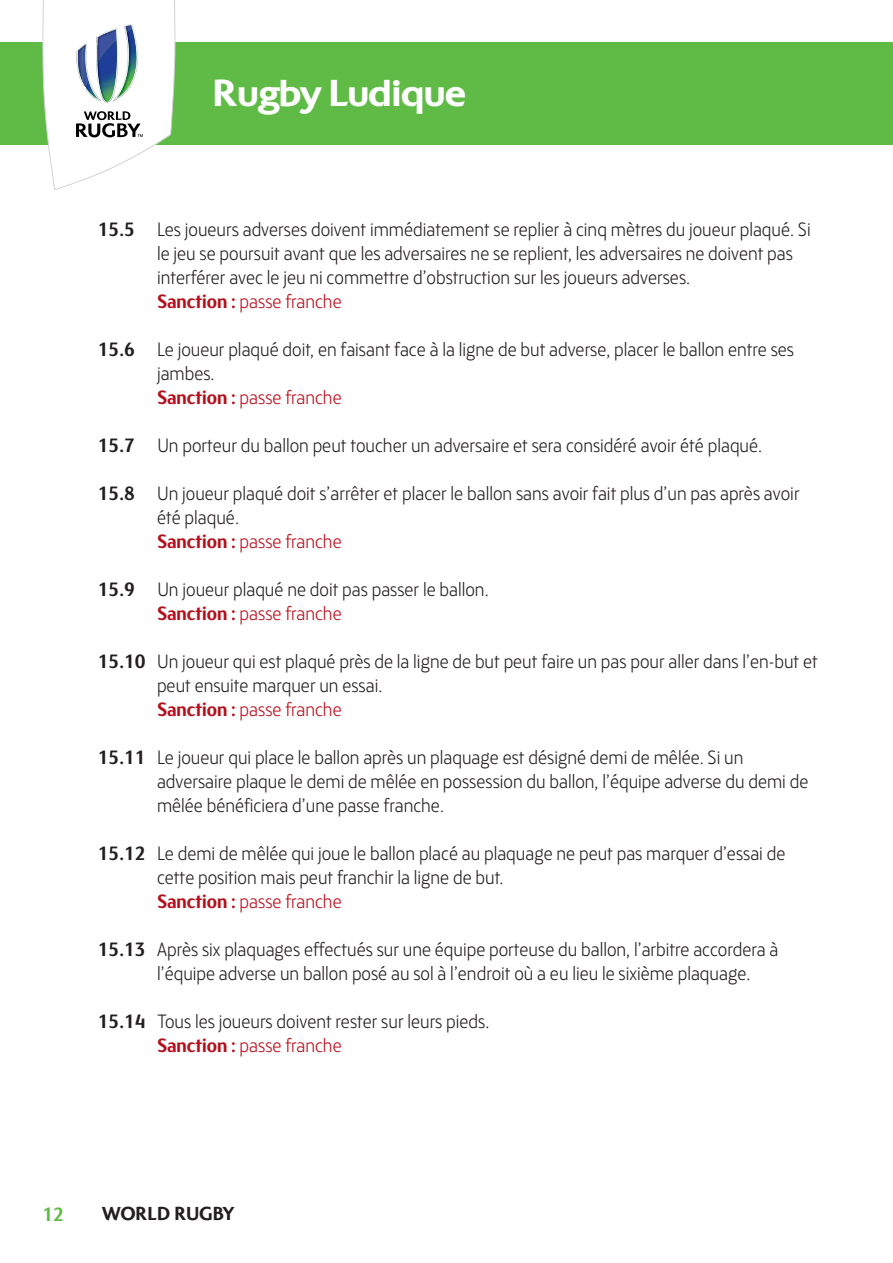
<style>
.page{position:relative;width:893px;height:1263px;background:#fff}
.page>*{position:absolute;margin:0;border:0;box-sizing:border-box;transform-origin:0 0}
.t1{font:700 39px "Colosseum";letter-spacing:-.035em;color:#fff}
.t2{font:300 19.5px/24px "FS Blake";color:#231f20;scale:.93 1}
.t3{font:700 19.5px "Colosseum";color:#231f20;scale:.93 1}
.t4{font:700 19.5px "FS Blake";color:#60bb46;scale:.93 1}
.s1{font-weight:700}
.s2{font-weight:700;color:#b50e1a}
.s3{color:#b50e1a}
</style>
<div class="page">
<div style="left:0;top:43px;width:893px;height:102px;background:#60bb46"></div>
<svg style="left:42px;top:0;width:133px;height:190px"></svg>
<h1 class="t1" style="left:213px;top:72px;width:255px">Rugby Ludique</h1>
<p class="t2" style="left:157px;top:219px;width:704px;text-indent:-59px"><span class="s1">15.5</span> Les joueurs adverses doivent immédiatement se replier à cinq mètres du joueur plaqué. Si le jeu se poursuit avant que les adversaires ne se replient, les adversaires ne doivent pas interférer avec le jeu ni commettre d’obstruction sur les joueurs adverses.<br><span class="s2">Sanction :</span> <span class="s3">passe franche</span></p>
<p class="t2" style="left:157px;top:339px;width:687px;text-indent:-59px"><span class="s1">15.6</span> Le joueur plaqué doit, en faisant face à la ligne de but adverse, placer le ballon entre ses jambes.<br><span class="s2">Sanction :</span> <span class="s3">passe franche</span></p>
<p class="t2" style="left:98px;top:435px;width:716px"><span class="s1">15.7</span> Un porteur du ballon peut toucher un adversaire et sera considéré avoir été plaqué.</p>
<p class="t2" style="left:157px;top:483px;width:692px;text-indent:-59px"><span class="s1">15.8</span> Un joueur plaqué doit s’arrêter et placer le ballon sans avoir fait plus d’un pas après avoir été plaqué.<br><span class="s2">Sanction :</span> <span class="s3">passe franche</span></p>
<p class="t2" style="left:157px;top:579px;width:358px;text-indent:-60px"><span class="s1">15.9</span> Un joueur plaqué ne doit pas passer le ballon.<br><span class="s2">Sanction :</span> <span class="s3">passe franche</span></p>
<p class="t2" style="left:157px;top:651px;width:712px;text-indent:-59px"><span class="s1">15.10</span> Un joueur qui est plaqué près de la ligne de but peut faire un pas pour aller dans l’en-but et peut ensuite marquer un essai.<br><span class="s2">Sanction :</span> <span class="s3">passe franche</span></p>
<p class="t2" style="left:157px;top:747px;width:702px;text-indent:-59px"><span class="s1">15.11</span> Le joueur qui place le ballon après un plaquage est désigné demi de mêlée. Si un adversaire plaque le demi de mêlée en possession du ballon, l’équipe adverse du demi de mêlée bénéficiera d’une passe franche.</p>
<p class="t2" style="left:157px;top:843px;width:677px;text-indent:-59px"><span class="s1">15.12</span> Le demi de mêlée qui joue le ballon placé au plaquage ne peut pas marquer d’essai de cette position mais peut franchir la ligne de but.<br><span class="s2">Sanction :</span> <span class="s3">passe franche</span></p>
<p class="t2" style="left:157px;top:939px;width:670px;text-indent:-59px"><span class="s1">15.13</span> Après six plaquages effectués sur une équipe porteuse du ballon, l’arbitre accordera à l’équipe adverse un ballon posé au sol à l’endroit où a eu lieu le sixième plaquage.</p>
<p class="t2" style="left:157px;top:1011px;width:358px;text-indent:-60px"><span class="s1">15.14</span> Tous les joueurs doivent rester sur leurs pieds.<br><span class="s2">Sanction :</span> <span class="s3">passe franche</span></p>
<p class="t4" style="left:43px;top:1208px;width:25px">12</p>
<p class="t3" style="left:102px;top:1203px;width:144px">WORLD RUGBY</p>
</div>
